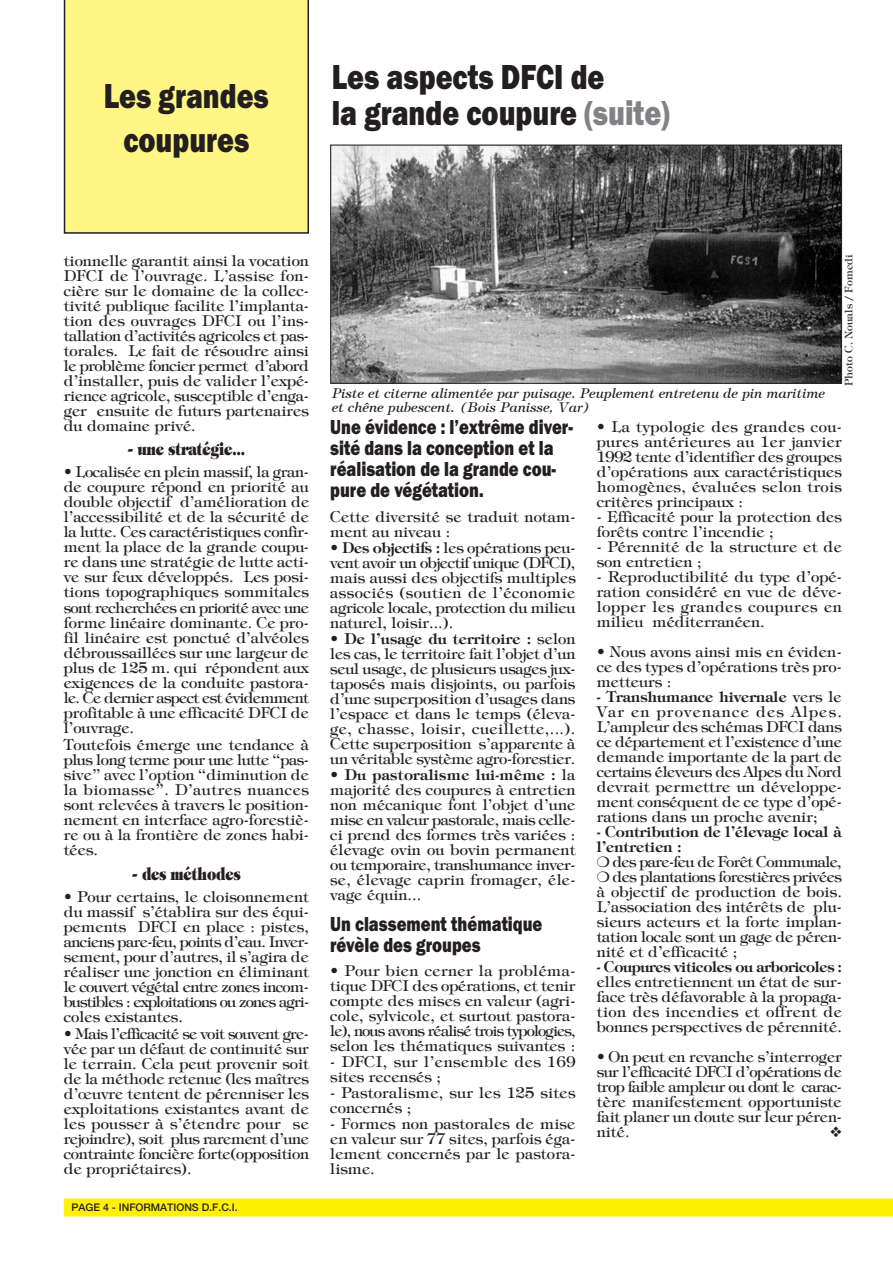
<style>
.page{position:relative;width:893px;height:1263px;background:#fff}
.page>*{position:absolute;margin:0;border:0;box-sizing:border-box;transform-origin:0 0}
.t1{font:36px/43.5px "Franklin Got URWT Hea";color:#231f20;text-align:center;scale:.8 1}
.t2{font:21px/21px "Franklin Got URWT Hea";color:#231f20;scale:.8 1}
.t3{font:800 18px "Tiffany";color:#231f20;scale:.7 1}
.t4{font:15px/15px "Tiffany";color:#231f20;text-align:justify}
.t5{font:15px/15px "Tiffany";letter-spacing:.035em;color:#231f20}
.t6{font:600 15px "Tiffany";letter-spacing:-.025em;color:#231f20}
.t7{font:italic 13.5px/13.5px "Tiffany";color:#231f20}
.t8{font:500 10.5px "Helvetica Neue";color:#231f20}
.t9{font:10.5px "Tiffany";color:#231f20}
.s1{color:#808285}
.s2{font-weight:600}
</style>
<div class="page">
<div style="left:64px;top:1198px;width:829px;height:18px;background:#fff101"></div>
<div style="left:64px;top:0;width:245px;height:234px;background:#fff685"></div>
<img style="left:332px;top:147px;width:508px;height:235px">
<div style="left:330px;top:145px;width:512px;height:239px;border:1px solid #231f20"></div>
<h1 class="t1" style="left:104px;top:75px;width:208px">Les grandes coupures</h1>
<h1 class="t1" style="left:332px;top:59px;width:424px;line-height:36px;text-align:left">Les aspects DFCI de<br>la grande coupure <span class="s1">(suite)</span></h1>
<p class="t4" style="left:64px;top:254px;width:247px">tionnelle garantit ainsi la vocation DFCI de l’ouvrage. L’assise fon&shy;cière sur le domaine de la collec&shy;tivité publique facilite l’implanta&shy;tion des ouvrages DFCI ou l’ins&shy;tallation d’activités agricoles et pas&shy;torales. Le fait de résoudre ainsi le problème foncier permet d’abord d’installer, puis de valider l’expé&shy;rience agricole, susceptible d’enga&shy;ger ensuite de futurs partenaires du domaine privé.</p>
<p class="t3" style="left:128px;top:437px;width:169px">- une stratégie…</p>
<p class="t4" style="left:64px;top:465px;width:248px">• Localisée en plein massif, la gran&shy;de coupure répond en priorité au double objectif d’amélioration de l’accessibilité et de la sécurité de la lutte. Ces caractéristiques confir&shy;ment la place de la grande coupu&shy;re dans une stratégie de lutte acti&shy;ve sur feux développés. Les posi&shy;tions topographiques sommitales sont recherchées en priorité avec une forme linéaire dominante. Ce pro&shy;fil linéaire est ponctué d’alvéoles débroussaillées sur une largeur de plus de 125 m. qui répondent aux exigences de la conduite pastora&shy;le. Ce dernier aspect est évidemment profitable à une efficacité DFCI de l’ouvrage.</p>
<p class="t4" style="left:64px;top:738px;width:247px">Toutefois émerge une tendance à plus long terme pour une lutte “pas&shy;sive” avec l’option “diminution de la biomasse”. D’autres nuances sont relevées à travers le position&shy;nement en interface agro-forestiè&shy;re ou à la frontière de zones habi&shy;tées.</p>
<p class="t3" style="left:132px;top:861px;width:157px">- des méthodes</p>
<p class="t4" style="left:64px;top:889px;width:247px">• Pour certains, le cloisonnement du massif s’établira sur des équi&shy;pements DFCI en place : pistes, anciens pare-feu, points d’eau. Inver&shy;sement, pour d’autres, il s’agira de réaliser une jonction en éliminant le couvert végétal entre zones incom&shy;bustibles : exploitations ou zones agri&shy;coles existantes.</p>
<p class="t4" style="left:64px;top:1027px;width:247px">• Mais l’efficacité se voit souvent gre&shy;vée par un défaut de continuité sur le terrain. Cela peut provenir soit de la méthode retenue (les maîtres d’œuvre tentent de pérenniser les exploitations existantes avant de les pousser à s’étendre pour se rejoindre), soit plus rarement d’une contrainte foncière forte(opposition de propriétaires).</p>
<p class="t8" style="left:72px;top:1201px;width:168px">PAGE 4 - INFORMATIONS D.F.C.I.</p>
<p class="t7" style="left:332px;top:387px;width:495px">Piste et citerne alimentée par puisage. Peuplement entretenu de pin maritime et chêne pubescent. (Bois Panisse, Var)</p>
<p class="t9" style="left:842px;top:386px;width:133px;rotate:-90deg">Photo C. Nouals / Fomedi</p>
<h2 class="t2" style="left:330px;top:417px;width:305px">Une évidence : l’extrême diver&shy;sité dans la conception et la réalisation de la grande cou&shy;pure de végétation.</h2>
<p class="t4" style="left:330px;top:509px;width:247px">Cette diversité se traduit notam&shy;ment au niveau :</p>
<p class="t4" style="left:330px;top:540px;width:247px"><span class="s2">• Des objectifs :</span> les opérations peu&shy;vent avoir un objectif unique (DFCI), mais aussi des objectifs multiples associés (soutien de l’économie agricole locale, protection du milieu naturel, loisir...).</p>
<p class="t4" style="left:330px;top:631px;width:247px"><span class="s2">• De l’usage du territoire :</span> selon les cas, le territoire fait l’objet d’un seul usage, de plusieurs usages jux&shy;taposés mais disjoints, ou parfois d’une superposition d’usages dans l’espace et dans le temps (éleva&shy;ge, chasse, loisir, cueillette,...).<br>Cette superposition s’apparente à un véritable système agro-forestier.</p>
<p class="t4" style="left:330px;top:767px;width:247px"><span class="s2">• Du pastoralisme lui-même :</span> la majorité des coupures à entretien non mécanique font l’objet d’une mise en valeur pastorale, mais celle&shy;ci prend des formes très variées : élevage ovin ou bovin permanent ou temporaire, transhumance inver&shy;se, élevage caprin fromager, éle&shy;vage équin...</p>
<h2 class="t2" style="left:330px;top:913px;width:267px">Un classement thématique révèle des groupes</h2>
<p class="t4" style="left:330px;top:963px;width:247px">• Pour bien cerner la probléma&shy;tique DFCI des opérations, et tenir compte des mises en valeur (agri&shy;cole, sylvicole, et surtout pastora&shy;le), nous avons réalisé trois typologies, selon les thématiques suivantes :</p>
<p class="t5" style="left:330px;top:1055px;width:247px">- DFCI, sur l’ensemble des 169 sites recensés ;</p>
<p class="t4" style="left:330px;top:1086px;width:247px">- Pastoralisme, sur les 125 sites concernés ;</p>
<p class="t4" style="left:330px;top:1117px;width:247px">- Formes non pastorales de mise en valeur sur 77 sites, parfois éga&shy;lement concernés par le pastora&shy;lisme.</p>
<p class="t4" style="left:597px;top:419px;width:247px">• La typologie des grandes cou&shy;pures antérieures au 1er janvier 1992 tente d’identifier des groupes d’opérations aux caractéristiques homogènes, évaluées selon trois critères principaux :</p>
<p class="t4" style="left:597px;top:509px;width:247px">- Efficacité pour la protection des forêts contre l’incendie ;</p>
<p class="t4" style="left:597px;top:539px;width:247px">- Pérennité de la structure et de son entretien ;</p>
<p class="t4" style="left:597px;top:569px;width:247px">- Reproductibilité du type d’opé&shy;ration considéré en vue de déve&shy;lopper les grandes coupures en milieu méditerranéen.</p>
<p class="t4" style="left:597px;top:644px;width:247px">• Nous avons ainsi mis en éviden&shy;ce des types d’opérations très pro&shy;metteurs :</p>
<p class="t4" style="left:597px;top:689px;width:247px"><span class="s2">- Transhumance hivernale</span> vers le Var en provenance des Alpes.<br>L’ampleur des schémas DFCI dans ce département et l’existence d’une demande importante de la part de certains éleveurs des Alpes du Nord devrait permettre un développe&shy;ment conséquent de ce type d’opé&shy;rations dans un proche avenir;</p>
<p class="t4" style="left:597px;top:824px;width:247px;text-align:left"><span class="s2">- Contribution de l’élevage local à l’entretien :<br></span>❍ des pare-feu de Forêt Communale, ❍ des plantations forestières privées à objectif de production de bois.<br>L’association des intérêts de plu&shy;sieurs acteurs et la forte implan&shy;tation locale sont un gage de péren&shy;nité et d’efficacité ;</p>
<p class="t6" style="left:597px;top:957px;width:247px">- Coupures viticoles ou arboricoles :</p>
<p class="t4" style="left:597px;top:974px;width:247px">elles entretiennent un état de sur&shy;face très défavorable à la propaga&shy;tion des incendies et offrent de bonnes perspectives de pérennité.</p>
<p class="t4" style="left:597px;top:1049px;width:247px">• On peut en revanche s’interroger sur l’efficacité DFCI d’opérations de trop faible ampleur ou dont le carac&shy;tère manifestement opportuniste fait planer un doute sur leur péren&shy;nité.</p>
</div>
